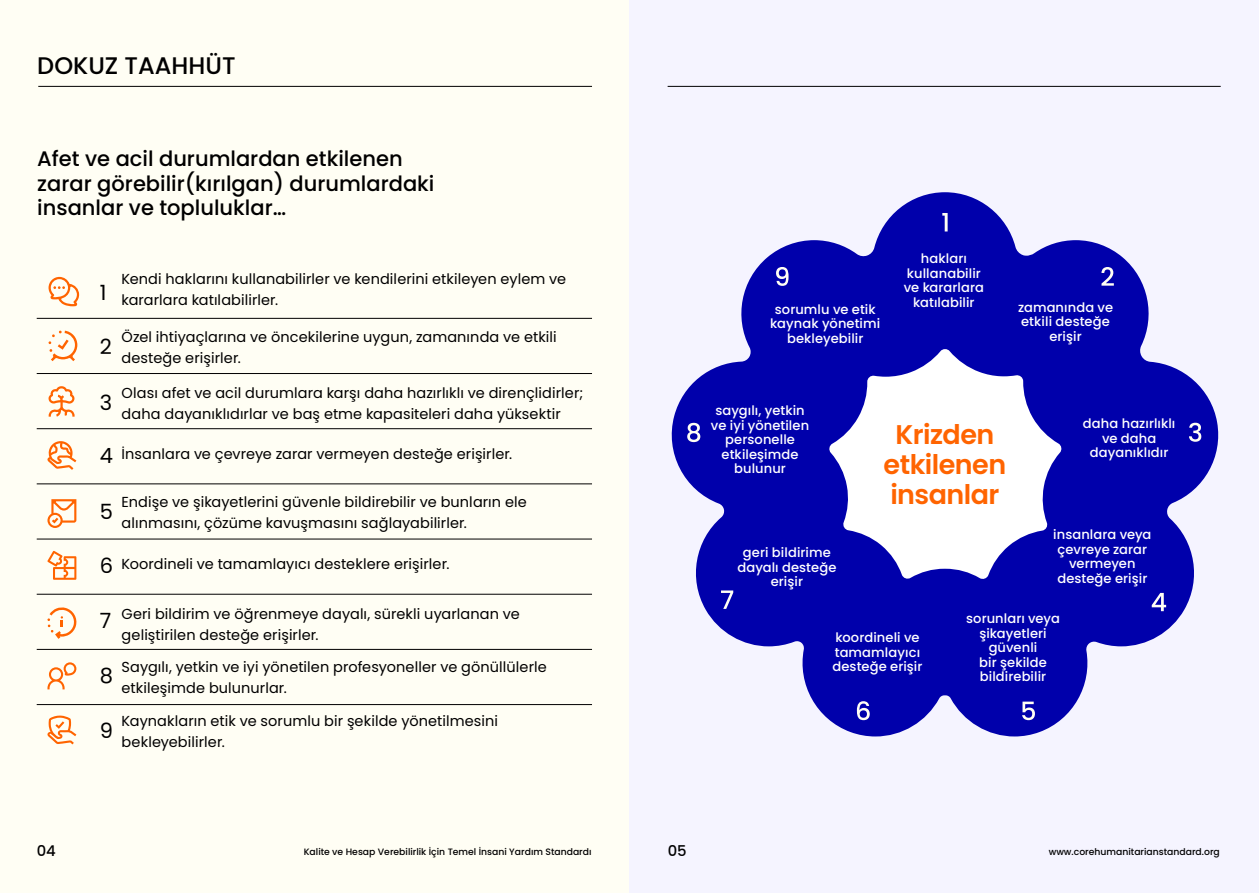
<style>
.page{position:relative;width:1259px;height:893px;background:#fffef4}
.page>*{position:absolute;margin:0;border:0;box-sizing:border-box;transform-origin:0 0}
.t1{font:600 27px/30px "Poppins";letter-spacing:-.02em;color:#ff6400;text-align:center}
.t2{font:500 24px "Poppins";color:#000}
.t3{font:500 21px/24.8px "Poppins";color:#000}
.t4{font:21px "Poppins";color:#000}
.t5{font:500 14.85px "Poppins";color:#000}
.t6{font:14.55px/21.1px "Poppins";letter-spacing:.005em;color:#000}
.t7{font:500 13.05px/14.5px "Poppins";letter-spacing:.005em;color:#fff;text-align:center}
.t8{font:500 9.3px "Poppins";color:#000}
</style>
<div class="page">
<div style="left:629px;top:0;width:630px;height:893px;background:#f5f4ff"></div>
<svg style="left:671px;top:192px;width:548px;height:544px;fill:#0000ab"></svg>
<svg style="left:942px;top:213px;width:5px;height:18px"></svg>
<svg style="left:828px;top:348px;width:234px;height:232px;fill:#fff"></svg>
<svg style="left:1022px;top:702px;width:13px;height:18px"></svg>
<svg style="left:857px;top:701px;width:12px;height:19px"></svg>
<svg style="left:1101px;top:267px;width:12px;height:19px"></svg>
<svg style="left:776px;top:267px;width:12px;height:19px"></svg>
<svg style="left:1189px;top:423px;width:12px;height:19px"></svg>
<svg style="left:687px;top:423px;width:13px;height:19px"></svg>
<svg style="left:1151px;top:593px;width:15px;height:18px"></svg>
<svg style="left:721px;top:590px;width:12px;height:19px"></svg>
<hr style="left:37px;top:318px;width:555px;height:1px;background:#000">
<hr style="left:37px;top:373px;width:555px;height:1px;background:#000">
<hr style="left:37px;top:428px;width:555px;height:1px;background:#000">
<hr style="left:37px;top:483px;width:555px;height:1px;background:#000">
<hr style="left:37px;top:539px;width:555px;height:1px;background:#000">
<hr style="left:37px;top:594px;width:555px;height:1px;background:#000">
<hr style="left:37px;top:649px;width:555px;height:1px;background:#000">
<hr style="left:37px;top:704px;width:555px;height:1px;background:#000">
<svg style="left:49px;top:277px;width:30px;height:29px"></svg>
<svg style="left:49px;top:331px;width:28px;height:30px"></svg>
<svg style="left:49px;top:386px;width:26px;height:31px"></svg>
<svg style="left:47px;top:441px;width:29px;height:29px"></svg>
<svg style="left:47px;top:499px;width:29px;height:29px"></svg>
<svg style="left:47px;top:551px;width:29px;height:29px"></svg>
<svg style="left:47px;top:607px;width:29px;height:32px"></svg>
<svg style="left:47px;top:662px;width:29px;height:27px"></svg>
<svg style="left:47px;top:716px;width:29px;height:28px"></svg>
<hr style="left:38px;top:86px;width:554px;height:1px;background:#000">
<hr style="left:667px;top:86px;width:553px;height:1px;background:#000">
<h2 class="t2" style="left:37px;top:52px;width:200px">DOKUZ TAAHHÜT</h2>
<h3 class="t3" style="left:37px;top:146px;width:398px">Afet ve acil durumlardan etkilenen zarar görebilir(kırılgan) durumlardaki insanlar ve topluluklar…</h3>
<h3 class="t4" style="left:100px;top:280px;width:8px">1</h3>
<h3 class="t4" style="left:100px;top:334px;width:14px">2</h3>
<h3 class="t4" style="left:100px;top:390px;width:14px">3</h3>
<h3 class="t4" style="left:100px;top:444px;width:15px">4</h3>
<p class="t6" style="left:122px;top:269px;width:446px">Kendi haklarını kullanabilirler ve kendilerini etkileyen eylem ve kararlara katılabilirler.</p>
<p class="t6" style="left:122px;top:326px;width:437px">Özel ihtiyaçlarına ve öncekilerine uygun, zamanında ve etkili desteğe erişirler.</p>
<p class="t6" style="left:122px;top:383px;width:463px">Olası afet ve acil durumlara karşı daha hazırlıklı ve dirençlidirler; daha dayanıklıdırlar ve baş etme kapasiteleri daha yüksektir</p>
<p class="t6" style="left:122px;top:443px;width:392px">İnsanlara ve çevreye zarar vermeyen desteğe erişirler.</p>
<h3 class="t4" style="left:100px;top:499px;width:15px">5</h3>
<h3 class="t4" style="left:100px;top:554px;width:15px">6</h3>
<p class="t6" style="left:122px;top:492px;width:407px">Endişe ve şikayetlerini güvenle bildirebilir ve bunların ele alınmasını, çözüme kavuşmasını sağlayabilirler.</p>
<p class="t6" style="left:122px;top:553px;width:329px">Koordineli ve tamamlayıcı desteklere erişirler.</p>
<h3 class="t4" style="left:100px;top:609px;width:13px">7</h3>
<h3 class="t4" style="left:100px;top:663px;width:15px">8</h3>
<h3 class="t4" style="left:100px;top:718px;width:15px">9</h3>
<p class="t6" style="left:122px;top:603px;width:400px">Geri bildirim ve öğrenmeye dayalı, sürekli uyarlanan ve geliştirilen desteğe erişirler.</p>
<p class="t6" style="left:122px;top:656px;width:427px">Saygılı, yetkin ve iyi yönetilen profesyoneller ve gönüllülerle etkileşimde bulunurlar.</p>
<p class="t6" style="left:122px;top:710px;width:378px">Kaynakların etik ve sorumlu bir şekilde yönetilmesini bekleyebilirler.</p>
<p class="t7" style="left:770px;top:302px;width:111px">sorumlu ve etik kaynak yönetimi bekleyebilir</p>
<p class="t7" style="left:903px;top:251px;width:82px">hakları kullanabilir ve kararlara katılabilir</p>
<p class="t7" style="left:1018px;top:300px;width:97px">zamanında ve etkili desteğe erişir</p>
<p class="t7" style="left:711px;top:403px;width:100px">saygılı, yetkin ve iyi yönetilen personelle etkileşimde bulunur</p>
<h1 class="t1" style="left:883px;top:420px;width:124px">Krizden etkilenen insanlar</h1>
<p class="t7" style="left:1083px;top:416px;width:94px">daha hazırlıklı ve daha dayanıklıdır</p>
<p class="t7" style="left:737px;top:545px;width:100px">geri bildirime dayalı desteğe erişir</p>
<p class="t7" style="left:832px;top:630px;width:91px;text-align:left">koordineli ve tamamlayıcı desteğe erişir</p>
<p class="t7" style="left:1053px;top:527px;width:100px">insanlara veya çevreye zarar vermeyen desteğe erişir</p>
<p class="t7" style="left:966px;top:611px;width:95px">sorunları veya şikayetleri güvenli<br>bir şekilde bildirebilir</p>
<p class="t5" style="left:37px;top:843px;width:21px">04</p>
<p class="t8" style="left:304px;top:847px;width:289px">Kalite ve Hesap Verebilirlik İçin Temel İnsani Yardım Standardı</p>
<p class="t5" style="left:668px;top:843px;width:20px">05</p>
<p class="t8" style="left:1048px;top:847px;width:173px">www.corehumanitarianstandard.org</p>
</div>
